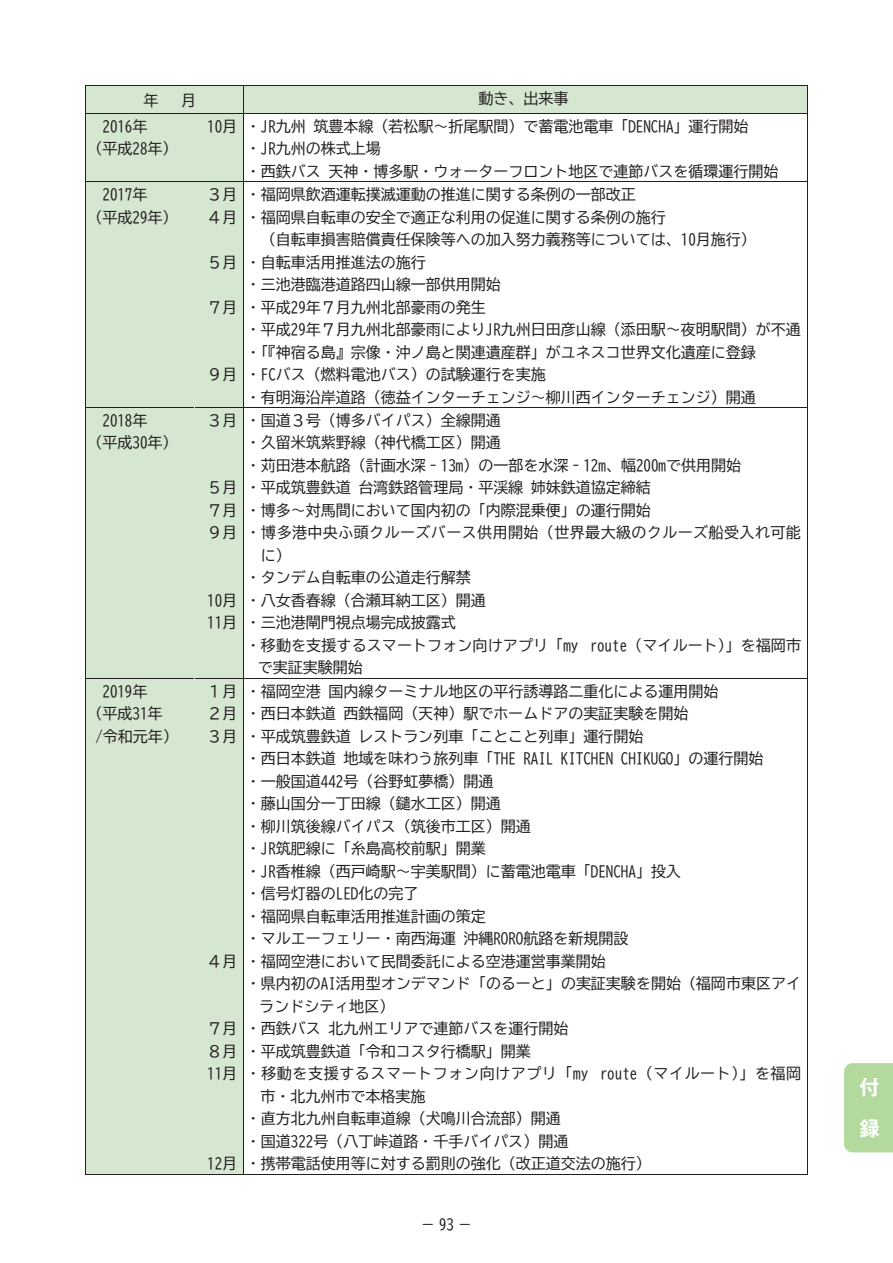
<style>
.page{position:relative;width:893px;height:1263px;background:#fff}
.page>*{position:absolute;margin:0;border:0;box-sizing:border-box;transform-origin:0 0}
.t1{font:700 20.25px/40.3px "Gothic MB101 Pro De";color:#fff}
.t2{font:15px/22.5px "BIZ UD Gothic";color:#231f20}
.t3{font:15px "BIZ UD Gothic";letter-spacing:.035em;color:#231f20}
.t4{font:15px "BIZ UD Gothic";letter-spacing:.025em;color:#231f20}
.t5{font:14.85px "BIZ UD Gothic";color:#231f20}
</style>
<div class="page">
<div style="left:86px;top:86px;width:157px;height:27px;background:#d6e7d1"></div>
<div style="left:244px;top:86px;width:563px;height:27px;background:#d6e7d1"></div>
<hr style="left:85px;top:85px;width:723px;height:1px;background:#231f20">
<svg style="left:85px;top:86px;width:1px;height:27px"></svg>
<svg style="left:243px;top:86px;width:1px;height:27px"></svg>
<svg style="left:807px;top:86px;width:1px;height:27px"></svg>
<div style="left:86px;top:114px;width:108px;height:67px;background:#d6e7d1"></div>
<div style="left:195px;top:114px;width:48px;height:67px;background:#d6e7d1"></div>
<hr style="left:85px;top:113px;width:723px;height:1px;background:#231f20">
<hr style="left:85px;top:114px;width:1px;height:67px;background:#231f20">
<hr style="left:194px;top:114px;width:1px;height:67px;background:#d6e7d1">
<hr style="left:243px;top:114px;width:1px;height:67px;background:#231f20">
<hr style="left:807px;top:114px;width:1px;height:67px;background:#231f20">
<div style="left:86px;top:182px;width:108px;height:225px;background:#d6e7d1"></div>
<div style="left:195px;top:182px;width:48px;height:225px;background:#d6e7d1"></div>
<hr style="left:85px;top:181px;width:723px;height:1px;background:#231f20">
<hr style="left:85px;top:182px;width:1px;height:225px;background:#231f20">
<hr style="left:194px;top:182px;width:1px;height:225px;background:#d6e7d1">
<hr style="left:243px;top:182px;width:1px;height:225px;background:#231f20">
<hr style="left:807px;top:182px;width:1px;height:225px;background:#231f20">
<div style="left:86px;top:408px;width:108px;height:270px;background:#d6e7d1"></div>
<div style="left:195px;top:408px;width:48px;height:270px;background:#d6e7d1"></div>
<hr style="left:85px;top:407px;width:723px;height:1px;background:#231f20">
<hr style="left:85px;top:408px;width:1px;height:270px;background:#231f20">
<hr style="left:194px;top:408px;width:1px;height:270px;background:#d6e7d1">
<hr style="left:243px;top:408px;width:1px;height:270px;background:#231f20">
<hr style="left:807px;top:408px;width:1px;height:270px;background:#231f20">
<div style="left:86px;top:679px;width:108px;height:495px;background:#d6e7d1"></div>
<div style="left:195px;top:679px;width:48px;height:495px;background:#d6e7d1"></div>
<hr style="left:85px;top:678px;width:723px;height:1px;background:#231f20">
<hr style="left:85px;top:679px;width:1px;height:495px;background:#231f20">
<hr style="left:85px;top:1174px;width:109px;height:1px;background:#231f20">
<hr style="left:194px;top:679px;width:1px;height:495px;background:#d6e7d1">
<hr style="left:194px;top:1174px;width:49px;height:1px;background:#231f20">
<hr style="left:243px;top:679px;width:1px;height:495px;background:#231f20">
<hr style="left:244px;top:1174px;width:563px;height:1px;background:#231f20">
<hr style="left:807px;top:679px;width:1px;height:495px;background:#231f20">
<div style="left:844px;top:1063px;width:49px;height:89px;background:#b4d99d"></div>
<p class="t2" style="left:144px;top:89px;width:17px">年</p>
<p class="t2" style="left:181px;top:89px;width:17px">月</p>
<p class="t2" style="left:478px;top:87px;width:92px">動き、出来事</p>
<p class="t2" style="left:87px;top:115px;width:92px;text-indent:15px">2016年<br>（平成28年）</p>
<p class="t2" style="left:246px;top:115px;width:534px;text-indent:-39px">10月 ・JR九州 筑豊本線（若松駅～折尾駅間）で蓄電池電車「DENCHA」運行開始・JR九州の株式上場<br>・西鉄バス 天神・博多駅・ウォーターフロント地区で連節バスを循環運行開始</p>
<p class="t2" style="left:87px;top:183px;width:92px;text-indent:15px">2017年<br>（平成29年）</p>
<p class="t2" style="left:207px;top:183px;width:32px">３月<br>４月</p>
<p class="t2" style="left:207px;top:251px;width:32px">５月</p>
<p class="t2" style="left:207px;top:296px;width:32px">７月</p>
<p class="t2" style="left:246px;top:183px;width:392px">・福岡県飲酒運転撲滅運動の推進に関する条例の一部改正</p>
<p class="t2" style="left:246px;top:206px;width:422px">・福岡県自転車の安全で適正な利用の促進に関する条例の施行</p>
<p class="t2" style="left:261px;top:228px;width:497px">（自転車損害賠償責任保険等への加入努力義務等については、10月施行）</p>
<p class="t2" style="left:246px;top:251px;width:182px">・自転車活用推進法の施行</p>
<p class="t2" style="left:246px;top:273px;width:257px">・三池港臨港道路四山線一部供用開始</p>
<p class="t2" style="left:246px;top:296px;width:242px">・平成29年７月九州北部豪雨の発生</p>
<p class="t2" style="left:246px;top:318px;width:557px">・平成29年７月九州北部豪雨によりJR九州日田彦山線（添田駅～夜明駅間）が不通</p>
<p class="t2" style="left:246px;top:341px;width:512px">・「『神宿る島』宗像・沖ノ島と関連遺産群」がユネスコ世界文化遺産に登録</p>
<p class="t2" style="left:246px;top:363px;width:302px">・FCバス（燃料電池バス）の試験運行を実施</p>
<p class="t2" style="left:246px;top:386px;width:512px">・有明海沿岸道路（徳益インターチェンジ～柳川西インターチェンジ）開通</p>
<p class="t2" style="left:207px;top:363px;width:32px">９月</p>
<p class="t2" style="left:87px;top:409px;width:92px;text-indent:15px">2018年<br>（平成30年）</p>
<p class="t2" style="left:207px;top:409px;width:32px">３月</p>
<p class="t2" style="left:207px;top:476px;width:32px;text-align:justify">５月７月９月</p>
<p class="t2" style="left:103px;top:680px;width:47px">2019年</p>
<p class="t2" style="left:87px;top:702px;width:77px">（平成31年</p>
<p class="t2" style="left:95px;top:725px;width:84px">/令和元年）</p>
<p class="t2" style="left:207px;top:589px;width:32px">10月<br>11月</p>
<p class="t2" style="left:207px;top:680px;width:32px;text-align:justify">１月２月３月</p>
<p class="t2" style="left:207px;top:950px;width:32px">４月</p>
<p class="t2" style="left:207px;top:1017px;width:32px;text-align:justify">７月８月11月</p>
<p class="t2" style="left:207px;top:1152px;width:32px">12月</p>
<p class="t2" style="left:246px;top:409px;width:257px">・国道３号（博多バイパス）全線開通</p>
<p class="t2" style="left:246px;top:431px;width:257px">・久留米筑紫野線（神代橋工区）開通</p>
<p class="t2" style="left:246px;top:454px;width:497px">・苅田港本航路（計画水深‐13m）の一部を水深‐12m、幅200mで供用開始</p>
<p class="t2" style="left:246px;top:476px;width:407px">・平成筑豊鉄道 台湾鉄路管理局・平渓線 姉妹鉄道協定締結</p>
<p class="t2" style="left:246px;top:499px;width:407px">・博多～対馬間において国内初の「内際混乗便」の運行開始</p>
<p class="t4" style="left:246px;top:525px;width:557px">・博多港中央ふ頭クルーズバース供用開始（世界最大級のクルーズ船受入れ可能</p>
<p class="t2" style="left:261px;top:544px;width:32px">に）</p>
<p class="t2" style="left:246px;top:566px;width:227px">・タンデム自転車の公道走行解禁</p>
<p class="t2" style="left:246px;top:589px;width:242px">・八女香春線（合瀬耳納工区）開通</p>
<p class="t2" style="left:246px;top:611px;width:212px">・三池港閘門視点場完成披露式</p>
<p class="t2" style="left:246px;top:634px;width:557px">・移動を支援するスマートフォン向けアプリ「my route（マイルート）」を福岡市</p>
<p class="t2" style="left:258px;top:656px;width:107px">で実証実験開始</p>
<p class="t2" style="left:246px;top:680px;width:474px">・福岡空港 国内線ターミナル地区の平行誘導路二重化による運用開始</p>
<p class="t2" style="left:246px;top:702px;width:444px">・西日本鉄道 西鉄福岡（天神）駅でホームドアの実証実験を開始</p>
<p class="t2" style="left:246px;top:725px;width:399px">・平成筑豊鉄道 レストラン列車「ことこと列車」運行開始</p>
<p class="t2" style="left:246px;top:747px;width:519px">・西日本鉄道 地域を味わう旅列車「THE RAIL KITCHEN CHIKUGO」の運行開始</p>
<p class="t2" style="left:246px;top:770px;width:249px">・一般国道442号（谷野虹夢橋）開通</p>
<p class="t2" style="left:246px;top:792px;width:257px">・藤山国分一丁田線（鑓水工区）開通</p>
<p class="t2" style="left:246px;top:815px;width:287px">・柳川筑後線バイパス（筑後市工区）開通</p>
<p class="t2" style="left:246px;top:837px;width:242px">・JR筑肥線に「糸島高校前駅」開業</p>
<p class="t2" style="left:246px;top:860px;width:437px">・JR香椎線（西戸崎駅～宇美駅間）に蓄電池電車「DENCHA」投入</p>
<p class="t2" style="left:246px;top:882px;width:174px">・信号灯器のLED化の完了</p>
<p class="t2" style="left:246px;top:905px;width:242px">・福岡県自転車活用推進計画の策定</p>
<p class="t2" style="left:246px;top:927px;width:384px">・マルエーフェリー・南西海運 沖縄RORO航路を新規開設</p>
<p class="t2" style="left:246px;top:950px;width:362px">・福岡空港において民間委託による空港運営事業開始</p>
<p class="t2" style="left:246px;top:972px;width:557px">・県内初のAI活用型オンデマンド「のるーと」の実証実験を開始（福岡市東区アイ</p>
<p class="t2" style="left:259px;top:995px;width:137px">ランドシティ地区）</p>
<p class="t2" style="left:246px;top:1017px;width:324px">・西鉄バス 北九州エリアで連節バスを運行開始</p>
<p class="t2" style="left:246px;top:1040px;width:287px">・平成筑豊鉄道「令和コスタ行橋駅」開業</p>
<p class="t3" style="left:246px;top:1066px;width:557px">・移動を支援するスマートフォン向けアプリ「my route（マイルート）」を福岡</p>
<p class="t2" style="left:260px;top:1085px;width:167px">市・北九州市で本格実施</p>
<p class="t2" style="left:246px;top:1107px;width:317px">・直方北九州自転車道線（犬鳴川合流部）開通</p>
<p class="t2" style="left:246px;top:1130px;width:324px">・国道322号（八丁峠道路・千手バイパス）開通</p>
<p class="t2" style="left:246px;top:1152px;width:407px">・携帯電話使用等に対する罰則の強化（改正道交法の施行）</p>
<p class="t5" style="left:420px;top:1217px;width:54px">－93－</p>
<h1 class="t1" style="left:859px;top:1065px;width:21px">付録</h1>
</div>
